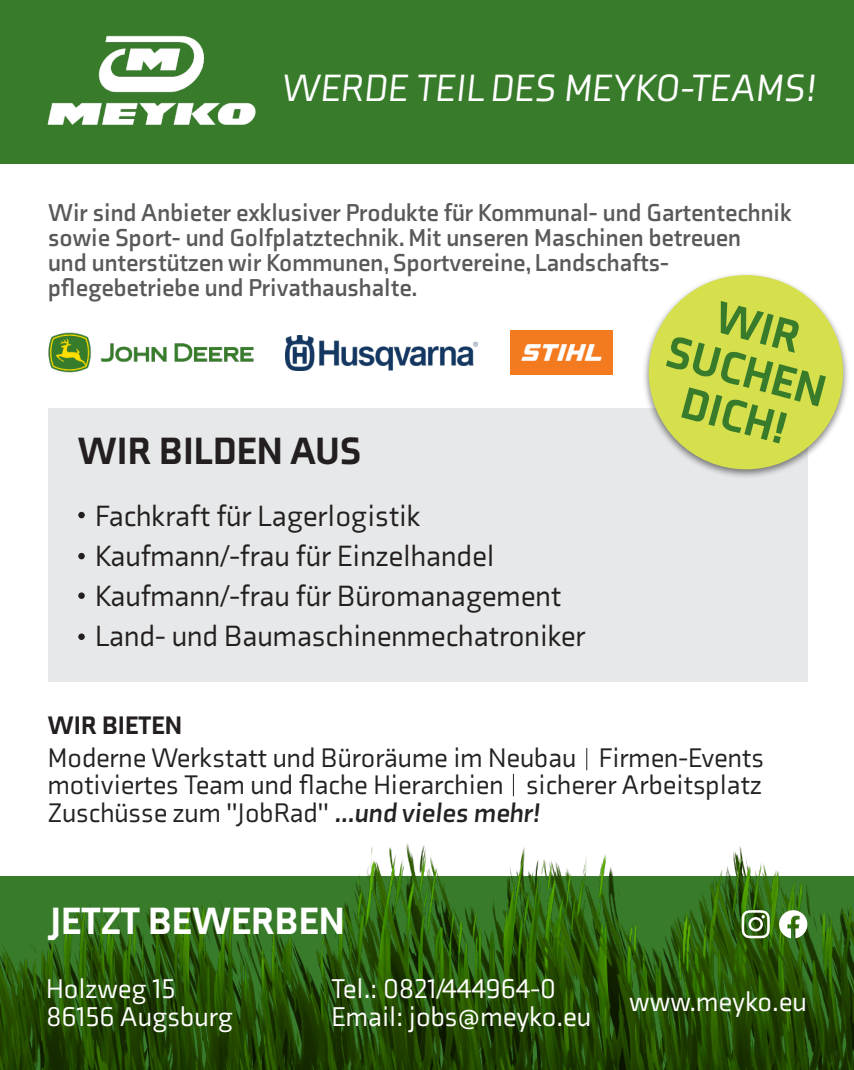
<style>
.page{position:relative;width:854px;height:1070px;background:#fff}
.page>*{position:absolute;margin:0;border:0;box-sizing:border-box;transform-origin:0 0}
.t1{font:900 45.75px/45.8px "Axia";color:#387c2b;text-align:center}
.t2{font:italic 39px "Axia";color:#fff}
.t3{font:900 39px "Axia";color:#fff}
.t4{font:900 39px "Axia";color:#231f20}
.t5{font:30px/40px "Axia";color:#231f20}
.t6{font:27.75px/27.8px "Axia";color:#fff}
.t7{font:27.5px/27.5px "Axia";color:#222;text-align:justify}
.t8{font:900 26px "Axia";color:#231f20}
.t9{font:700 25px/25px "Axia";color:#58595b}
.s1{font-weight:700;font-style:italic}
</style>
<div class="page">
<div style="left:48px;top:408px;width:759px;height:273px;background:#e7e8e9"></div>
<div style="left:0;top:0;width:853px;height:164px;background:#387c2b"></div>
<img style="left:47px;top:35px;width:209px;height:90px">
<img style="left:644px;top:274px;width:204px;height:206px">
<div style="left:649px;top:275px;width:194px;height:194px;background:#d6e04d;border-radius:50%"></div>
<div style="left:78px;top:511px;width:7px;height:7px;background:#231f20;border-radius:50%"></div>
<svg style="left:78px;top:552px;width:7px;height:7px"></svg>
<div style="left:78px;top:592px;width:7px;height:7px;background:#231f20;border-radius:50%"></div>
<div style="left:78px;top:633px;width:7px;height:7px;background:#231f20;border-radius:50%"></div>
<svg style="left:586px;top:748px;width:1px;height:21px"></svg>
<img style="left:0;top:777px;width:853px;height:292px">
<svg style="left:741px;top:910px;width:29px;height:28px"></svg>
<svg style="left:779px;top:909px;width:28px;height:29px"></svg>
<img style="left:285px;top:335px;width:192px;height:35px">
<img style="left:510px;top:330px;width:102px;height:45px">
<img style="left:48px;top:332px;width:206px;height:41px">
<h2 class="t2" style="left:281px;top:73px;width:536px">WERDE TEIL DES MEYKO-TEAMS!</h2>
<p class="t9" style="left:48px;top:202px;width:745px">Wir sind Anbieter exklusiver Produkte für Kommunal- und Gartentechnik sowie Sport- und Golfplatztechnik. Mit unseren Maschinen betreuen<br>und unterstützen wir Kommunen, Sportvereine, Landschafts&shy;pflegebetriebe und Privathaushalte.</p>
<h1 class="t1" style="left:684px;top:287px;width:164px;rotate:15deg">WIR<br>SUCHEN<br>DICH!</h1>
<h2 class="t4" style="left:78px;top:436px;width:285px">WIR BILDEN AUS</h2>
<p class="t5" style="left:95px;top:498px;width:492px">Fachkraft für Lagerlogistik Kaufmann/-frau für Einzelhandel Kaufmann/-frau für Büromanagement Land- und Baumaschinenmechatroniker</p>
<p class="t8" style="left:48px;top:715px;width:136px">WIR BIETEN</p>
<p class="t7" style="left:48px;top:746px;width:718px">Moderne Werkstatt und Büroräume im Neubau Firmen-Events motiviertes Team und flache Hierarchien sicherer Arbeitsplatz Zuschüsse zum "JobRad" <span class="s1">…und vieles mehr!</span></p>
<h2 class="t3" style="left:50px;top:906px;width:296px">JETZT BEWERBEN</h2>
<p class="t6" style="left:46px;top:977px;width:188px">Holzweg 15<br>86156 Augsburg</p>
<p class="t6" style="left:332px;top:977px;width:261px">Tel.: 0821/444964-0<br>Email: jobs@meyko.eu</p>
<p class="t6" style="left:629px;top:990px;width:179px">www.meyko.eu</p>
</div>
